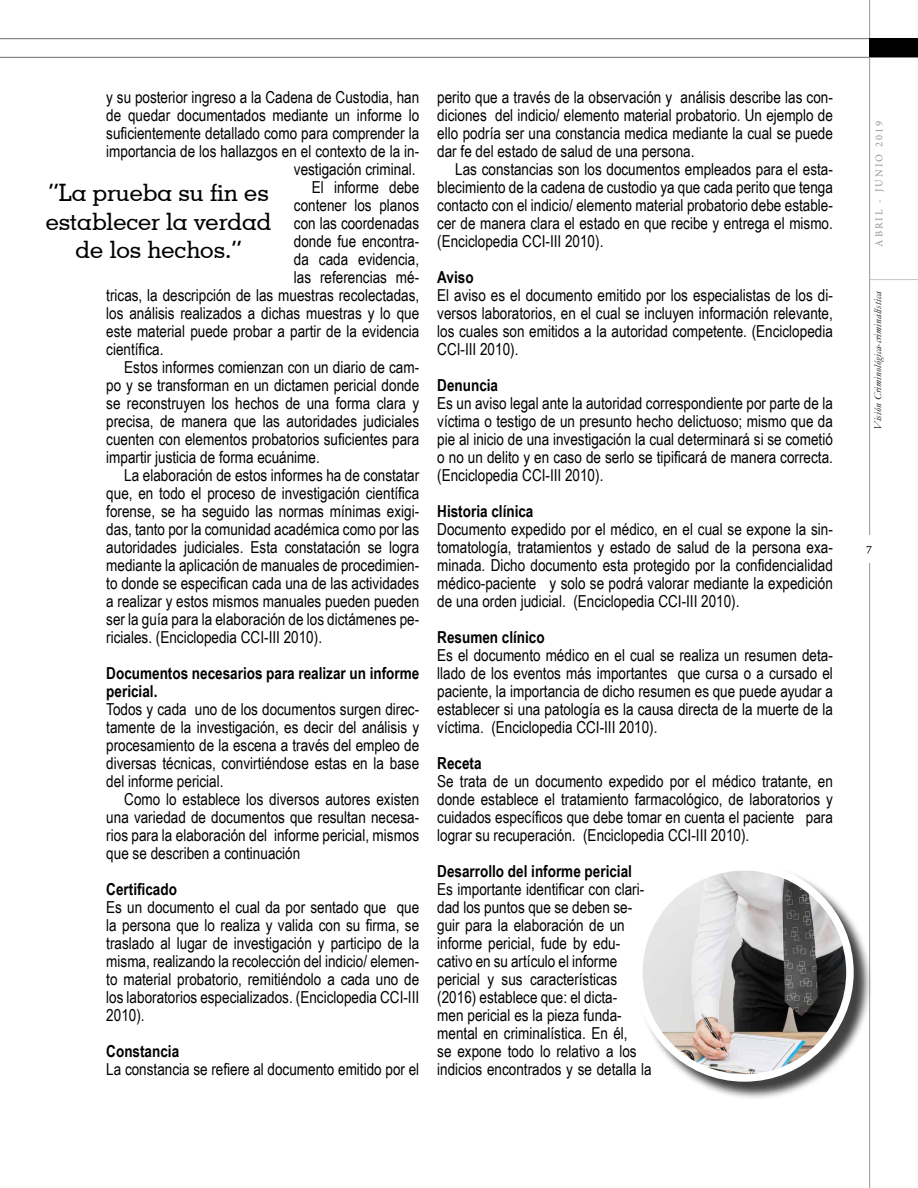
<style>
.page{position:relative;width:918px;height:1188px;background:#fff}
.page>*{position:absolute;margin:0;border:0;box-sizing:border-box;transform-origin:0 0}
.t1{font:500 24px/28.8px "Geometric Slab 703 BT";color:#000;text-align:center}
.t2{font:16.5px/18px "Arial Narrow";color:#000;text-align:justify}
.t3{font:700 16.5px/18px "Arial Narrow";color:#000}
.t4{font:italic 10.5px "Garamond";color:#000}
.t5{font:10.5px "Minion Pro";letter-spacing:.2em;color:#939598}
.t6{font:10.5px "Charter ITC Std";color:#000}
</style>
<div class="page">
<hr style="left:870px;top:279px;width:48px;height:1px;background:#c4c6c8">
<hr style="left:0;top:57px;width:918px;height:1px;background:#6d6e71">
<hr style="left:0;top:38px;width:918px;height:1px;background:#6d6e71">
<hr style="left:869px;top:0;width:1px;height:535px;background:#939598">
<hr style="left:869px;top:563px;width:1px;height:625px;background:#939598">
<div style="left:870px;top:38px;width:48px;height:19px;background:#000"></div>
<div style="left:637px;top:865px;width:235px;height:235px;background:#000;opacity:.75"></div>
<img style="left:639px;top:867px;width:211px;height:211px;border-radius:106px">
<div style="left:635px;top:863px;width:219px;height:219px;border:8px solid #fff;border-radius:50%"></div>
<p class="t2" style="left:106px;top:88px;width:314px">y su posterior ingreso a la Cadena de Custodia, han</p>
<p class="t2" style="left:106px;top:106px;width:314px">de quedar documentados mediante un informe lo</p>
<p class="t2" style="left:106px;top:124px;width:314px">suficientemente detallado como para comprender la</p>
<p class="t2" style="left:106px;top:142px;width:314px">importancia de los hallazgos en el contexto de la in-</p>
<p class="t2" style="left:294px;top:160px;width:123px">vestigación criminal.</p>
<p class="t2" style="left:312px;top:178px;width:109px">El informe debe</p>
<p class="t2" style="left:294px;top:196px;width:127px">contener los planos</p>
<p class="t2" style="left:294px;top:214px;width:127px">con las coordenadas</p>
<p class="t2" style="left:294px;top:232px;width:127px">donde fue encontra-</p>
<p class="t2" style="left:294px;top:250px;width:127px">da cada evidencia,</p>
<p class="t2" style="left:294px;top:268px;width:127px">las referencias mé-</p>
<p class="t2" style="left:106px;top:286px;width:314px">tricas, la descripción de las muestras recolectadas,</p>
<p class="t2" style="left:106px;top:304px;width:314px">los análisis realizados a dichas muestras y lo que</p>
<p class="t2" style="left:106px;top:322px;width:314px">este material puede probar a partir de la evidencia</p>
<p class="t2" style="left:106px;top:340px;width:59px">científica.</p>
<p class="t2" style="left:124px;top:358px;width:296px">Estos informes comienzan con un diario de cam-</p>
<p class="t2" style="left:106px;top:376px;width:314px">po y se transforman en un dictamen pericial donde</p>
<p class="t2" style="left:106px;top:394px;width:314px">se reconstruyen los hechos de una forma clara y</p>
<p class="t2" style="left:106px;top:412px;width:314px">precisa, de manera que las autoridades judiciales</p>
<p class="t2" style="left:106px;top:430px;width:314px">cuenten con elementos probatorios suficientes para</p>
<p class="t2" style="left:106px;top:448px;width:215px">impartir justicia de forma ecuánime.</p>
<p class="t2" style="left:124px;top:466px;width:296px">La elaboración de estos informes ha de constatar</p>
<p class="t2" style="left:106px;top:484px;width:314px">que, en todo el proceso de investigación científica</p>
<p class="t2" style="left:106px;top:502px;width:314px">forense, se ha seguido las normas mínimas exigi-</p>
<p class="t2" style="left:106px;top:520px;width:314px">das, tanto por la comunidad académica como por las</p>
<p class="t2" style="left:106px;top:538px;width:314px">autoridades judiciales. Esta constatación se logra</p>
<p class="t2" style="left:106px;top:556px;width:314px">mediante la aplicación de manuales de procedimien-</p>
<p class="t2" style="left:106px;top:574px;width:314px">to donde se especifican cada una de las actividades</p>
<p class="t2" style="left:106px;top:592px;width:314px">a realizar y estos mismos manuales pueden pueden</p>
<p class="t2" style="left:106px;top:610px;width:314px">ser la guía para la elaboración de los dictámenes pe-</p>
<p class="t2" style="left:106px;top:628px;width:217px">riciales. (Enciclopedia CCI-III 2010).</p>
<p class="t3" style="left:106px;top:664px;width:314px">Documentos necesarios para realizar un informe pericial.</p>
<p class="t2" style="left:106px;top:700px;width:314px">Todos y cada uno de los documentos surgen direc&shy;tamente de la investigación, es decir del análisis y procesamiento de la escena a través del empleo de diversas técnicas, convirtiéndose estas en la base del informe pericial.</p>
<p class="t2" style="left:106px;top:790px;width:314px;text-indent:18px">Como lo establece los diversos autores existen una variedad de documentos que resultan necesa&shy;rios para la elaboración del informe pericial, mismos que se describen a continuación</p>
<p class="t3" style="left:106px;top:880px;width:72px">Certificado</p>
<p class="t2" style="left:106px;top:898px;width:314px">Es un documento el cual da por sentado que que la persona que lo realiza y valida con su firma, se traslado al lugar de investigación y participo de la misma, realizando la recolección del indicio/ elemen&shy;to material probatorio, remitiéndolo a cada uno de los laboratorios especializados. (Enciclopedia CCI-III 2010).</p>
<p class="t3" style="left:106px;top:1042px;width:74px">Constancia</p>
<p class="t2" style="left:106px;top:1060px;width:314px">La constancia se refiere al documento emitido por el</p>
<h1 class="t1" style="left:46px;top:178px;width:227px">“La prueba su fin es establecer la verdad de los hechos.”</h1>
<p class="t2" style="left:437px;top:88px;width:397px">perito que a través de la observación y análisis describe las con&shy;diciones del indicio/ elemento material probatorio. Un ejemplo de ello podría ser una constancia medica mediante la cual se puede dar fe del estado de salud de una persona.</p>
<p class="t2" style="left:437px;top:160px;width:397px;text-indent:18px">Las constancias son los documentos empleados para el esta&shy;blecimiento de la cadena de custodio ya que cada perito que tenga contacto con el indicio/ elemento material probatorio debe estable&shy;cer de manera clara el estado en que recibe y entrega el mismo. (Enciclopedia CCI-III 2010).</p>
<p class="t3" style="left:437px;top:267px;width:38px">Aviso</p>
<p class="t2" style="left:437px;top:286px;width:397px">El aviso es el documento emitido por los especialistas de los di&shy;versos laboratorios, en el cual se incluyen información relevante, los cuales son emitidos a la autoridad competente. (Enciclopedia CCI-III 2010).</p>
<p class="t3" style="left:437px;top:375px;width:62px">Denuncia</p>
<p class="t2" style="left:437px;top:394px;width:397px">Es un aviso legal ante la autoridad correspondiente por parte de la víctima o testigo de un presunto hecho delictuoso; mismo que da pie al inicio de una investigación la cual determinará si se cometió o no un delito y en caso de serlo se tipificará de manera correcta. (Enciclopedia CCI-III 2010).</p>
<p class="t3" style="left:437px;top:501px;width:98px">Historia clínica</p>
<p class="t2" style="left:437px;top:520px;width:397px">Documento expedido por el médico, en el cual se expone la sin&shy;tomatología, tratamientos y estado de salud de la persona exa&shy;minada. Dicho documento esta protegido por la confidencialidad médico-paciente y solo se podrá valorar mediante la expedición de una orden judicial. (Enciclopedia CCI-III 2010).</p>
<p class="t3" style="left:437px;top:627px;width:109px">Resumen clínico</p>
<p class="t2" style="left:437px;top:646px;width:397px">Es el documento médico en el cual se realiza un resumen deta&shy;llado de los eventos más importantes que cursa o a cursado el paciente, la importancia de dicho resumen es que puede ayudar a establecer si una patología es la causa directa de la muerte de la víctima. (Enciclopedia CCI-III 2010).</p>
<p class="t3" style="left:437px;top:753px;width:46px">Receta</p>
<p class="t2" style="left:437px;top:772px;width:397px">Se trata de un documento expedido por el médico tratante, en donde establece el tratamiento farmacológico, de laboratorios y cuidados específicos que debe tomar en cuenta el paciente para lograr su recuperación. (Enciclopedia CCI-III 2010).</p>
<p class="t3" style="left:437px;top:861px;width:196px">Desarrollo del informe pericial</p>
<p class="t2" style="left:437px;top:880px;width:216px;text-align:left">Es importante identificar con clari&shy;dad los puntos que se deben se&shy;guir para la elaboración de un informe pericial, fude by edu&shy;cativo en su artículo el informe pericial y sus características (2016) establece que: el dicta-<br>men pericial es la pieza funda&shy;mental en criminalística. En él,<br>se expone todo lo relativo a los indicios encontrados y se detalla la</p>
<p class="t5" style="left:872px;top:247px;width:128px;rotate:-90deg">ABRIL - JUNIO 2019</p>
<p class="t4" style="left:871px;top:430px;width:140px;rotate:-90deg">Visión Criminológica-criminalística</p>
<p class="t6" style="left:866px;top:543px;width:7px">7</p>
</div>
